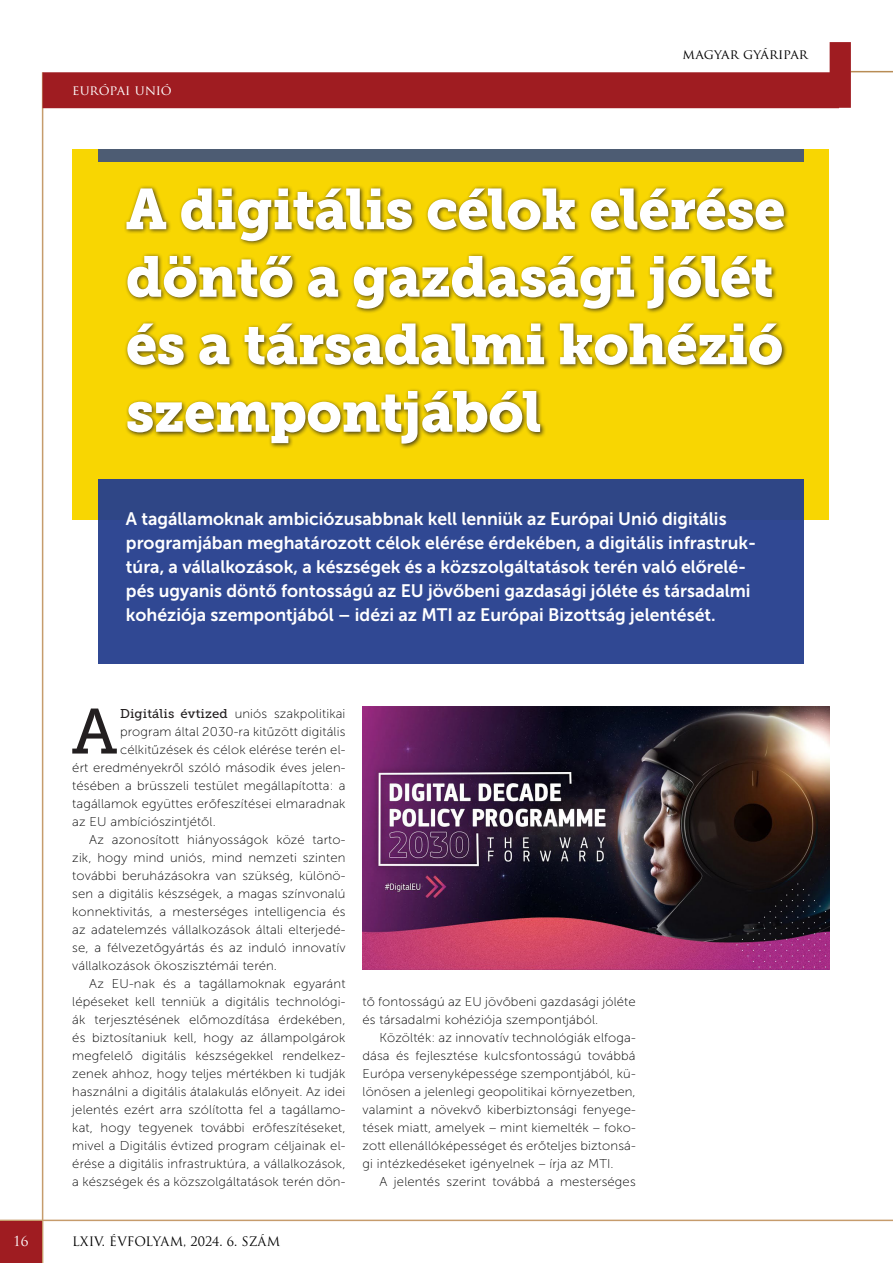
<style>
.page{position:relative;width:893px;height:1263px;background:#fff}
.page>*{position:absolute;margin:0;border:0;box-sizing:border-box;transform-origin:0 0}
.szöveg{font:63.75px "Museo Slab 500";color:#231f20}
.szöveg-2{font:57px/67.5px "Museo Slab 900";letter-spacing:-.01em;color:#fff}
.lead{font:18px/24px "Museo Sans 700";color:#fff}
.t1{font:13.5px "Trajan Pro";color:#000}
.t2{font:13.5px "Trajan Pro";color:#fff}
.szöveg_behúzás{font:12.75px/18px "Museo Sans 100";letter-spacing:.01em;color:#000;text-align:justify}
.szöveg-3{font:12.75px "Museo Sans 100";letter-spacing:.01em;color:#000}
.t3{font:12.75px "Trajan Pro";color:#000}
.s1{font-family:"Museo Slab 500";color:#231f20}
</style>
<div class="page">
<hr style="left:851px;top:71px;width:42px;height:1px;background:#b88c55">
<hr style="left:0;top:1219px;width:893px;height:2px;background:#c69c6c">
<hr style="left:42px;top:72px;width:1px;height:1191px;background:#c69c6c">
<svg style="left:43px;top:42px;width:808px;height:66px;fill:#9f1c21"></svg>
<div style="left:0;top:1221px;width:42px;height:42px;background:#9f1c21"></div>
<div style="left:72px;top:149px;width:757px;height:370px;background:#f8d602"></div>
<div style="left:124px;top:185px;width:665px;height:264px;background:#231f20;opacity:.85"></div>
<div style="left:98px;top:149px;width:706px;height:13px;background:#4d5c73"></div>
<div style="left:98px;top:479px;width:706px;height:184px;background:linear-gradient(to right,#304890,#304890)"></div>
<img style="left:362px;top:706px;width:467px;height:263px">
<p class="t2" style="left:72px;top:82px;width:101px">európai unió</p>
<p class="t1" style="left:683px;top:46px;width:127px">magyar gyáripar</p>
<p class="szöveg-2" style="left:126px;top:176px;width:661px">A digitális célok elérése döntő a gazdasági jólét és a társadalmi kohézió szempontjából</p>
<p class="lead" style="left:126px;top:507px;width:632px">A tagállamoknak ambiciózusabbnak kell lenniük az Európai Unió digitális programjában meghatározott célok elérése érdekében, a digitális infrastruk&shy;túra, a vállalkozások, a készségek és a közszolgáltatások terén való előrelé&shy;pés ugyanis döntő fontosságú az EU jövőbeni gazdasági jóléte és társadalmi kohéziója szempontjából – idézi az MTI az Európai Bizottság jelentését.</p>
<p class="szöveg" style="left:72px;top:696px;width:47px">A</p>
<p class="szöveg-3" style="left:120px;top:706px;width:227px"><span class="s1">Digitális évtized</span> uniós szakpolitikai</p>
<p class="szöveg-3" style="left:120px;top:724px;width:227px">program által 2030-ra kitűzött digitális</p>
<p class="szöveg-3" style="left:120px;top:742px;width:227px">célkitűzések és célok elérése terén el-</p>
<p class="szöveg-3" style="left:72px;top:760px;width:275px">ért eredményekről szóló második éves jelen-</p>
<p class="szöveg-3" style="left:72px;top:778px;width:275px">tésében a brüsszeli testület megállapította: a</p>
<p class="szöveg-3" style="left:72px;top:796px;width:275px">tagállamok együttes erőfeszítései elmaradnak</p>
<p class="szöveg-3" style="left:72px;top:814px;width:145px">az EU ambíciószintjétől.</p>
<p class="szöveg_behúzás" style="left:72px;top:830px;width:275px;text-indent:17px">Az azonosított hiányosságok közé tarto&shy;zik, hogy mind uniós, mind nemzeti szinten további beruházásokra van szükség, különö&shy;sen a digitális készségek, a magas színvonalú konnektivitás, a mesterséges intelligencia és az adatelemzés vállalkozások általi elterjedé&shy;se, a félvezetőgyártás és az induló innovatív vállalkozások ökoszisztémái terén.</p>
<p class="szöveg_behúzás" style="left:72px;top:974px;width:275px;text-indent:17px">Az EU-nak és a tagállamoknak egyaránt lépéseket kell tenniük a digitális technológi&shy;ák terjesztésének előmozdítása érdekében, és biztosítaniuk kell, hogy az állampolgárok megfelelő digitális készségekkel rendelkez&shy;zenek ahhoz, hogy teljes mértékben ki tudják használni a digitális átalakulás előnyeit. Az idei jelentés ezért arra szólította fel a tagállamo&shy;kat, hogy tegyenek további erőfeszítéseket, mivel a Digitális évtized program céljainak el&shy;érése a digitális infrastruktúra, a vállalkozások, a készségek és a közszolgáltatások terén dön-</p>
<p class="szöveg_behúzás" style="left:362px;top:992px;width:275px">tő fontosságú az EU jövőbeni gazdasági jóléte és társadalmi kohéziója szempontjából.</p>
<p class="szöveg_behúzás" style="left:362px;top:1028px;width:275px;text-indent:17px">Közölték: az innovatív technológiák elfoga&shy;dása és fejlesztése kulcsfontosságú továbbá Európa versenyképessége szempontjából, kü&shy;lönösen a jelenlegi geopolitikai környezetben, valamint a növekvő kiberbiztonsági fenyege&shy;tések miatt, amelyek – mint kiemelték – foko&shy;zott ellenállóképességet és erőteljes biztonsá&shy;gi intézkedéseket igényelnek – írja az MTI.</p>
<p class="szöveg_behúzás" style="left:379px;top:1172px;width:258px">A jelentés szerint továbbá a mesterséges</p>
<p class="t2" style="left:13px;top:1233px;width:17px">16</p>
<p class="t3" style="left:72px;top:1233px;width:209px">LXIV. ÉVFOLYAM, 2024. 6. SZÁM</p>
</div>
